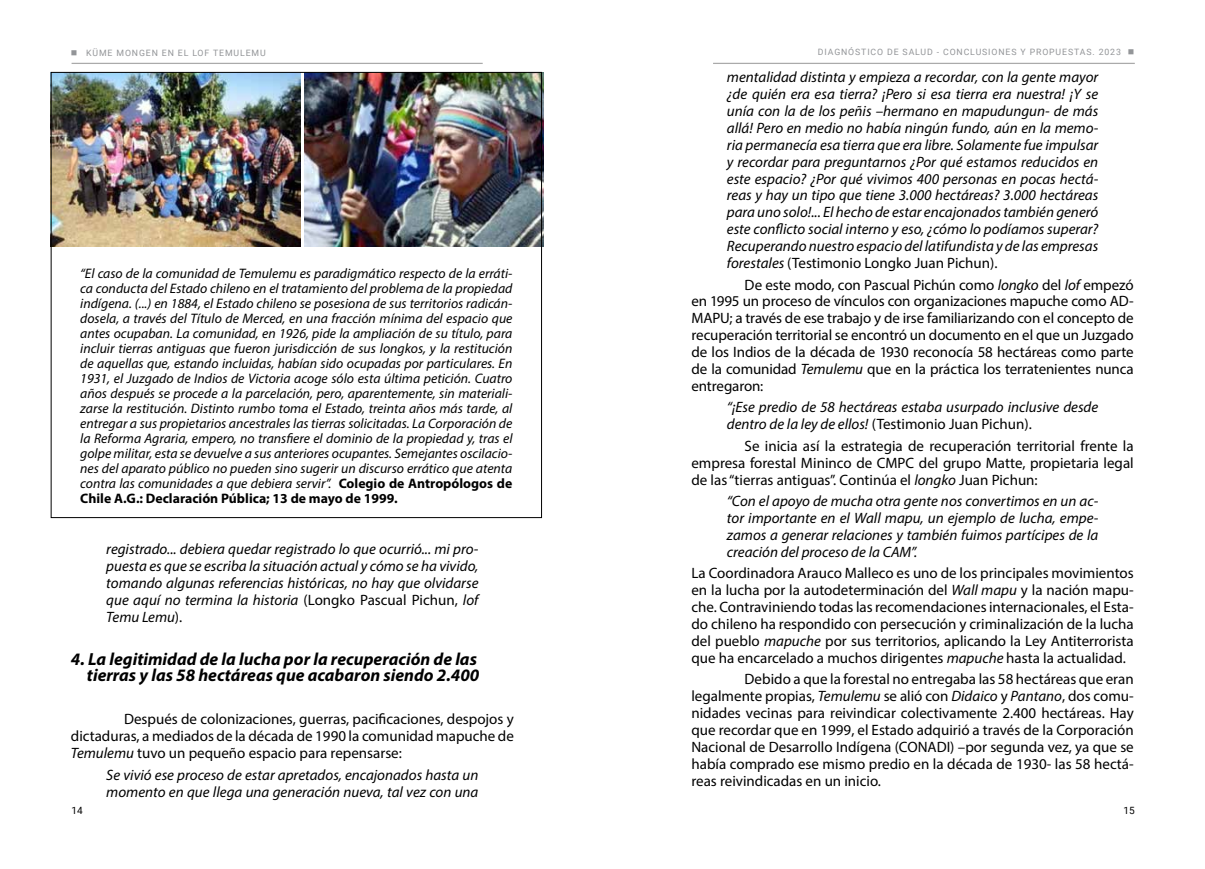
<style>
.page{position:relative;width:1205px;height:869px;background:#fff}
.page>*{position:absolute;margin:0;border:0;box-sizing:border-box;transform-origin:0 0}
.t1{font:italic 700 17.5px/16.9px "Myriad Pro";color:#000;text-align:right}
.t2{font:15px/16.9px "Myriad Pro";color:#000;text-align:justify}
.t3{font:italic 15px/16.9px "Myriad Pro";color:#000;text-align:justify}
.t4{font:italic 13.75px/15px "Myriad Pro";color:#000;text-align:justify}
.t5{font:10px "Roboto";color:#000}
.t6{font:8.75px "Roboto";letter-spacing:.1em;color:#939598}
.s1{font-weight:700;font-style:normal}
.s2{font-style:normal}
.s3{font-style:italic}
</style>
<div class="page">
<hr style="left:72px;top:63px;width:411px;height:1px;background:#aaa">
<hr style="left:713px;top:63px;width:422px;height:1px;background:#aaa">
<img style="left:304px;top:73px;width:239px;height:173px">
<img style="left:53px;top:74px;width:247px;height:172px">
<p class="t6" style="left:71px;top:47px;width:196px">■ KÜME MONGEN EN EL LOF TEMULEMU</p>
<p class="t6" style="left:818px;top:46px;width:318px">DIAGNÓSTICO DE SALUD - CONCLUSIONES Y PROPUESTAS. 2023 ■</p>
<p class="t4" style="left:80px;top:265px;width:434px">“El caso de la comunidad de Temulemu es paradigmático respecto de la erráti&shy;ca conducta del Estado chileno en el tratamiento del problema de la propiedad indígena. (...) en 1884, el Estado chileno se posesiona de sus territorios radicán&shy;dosela, a través del Título de Merced, en una fracción mínima del espacio que antes ocupaban. La comunidad, en 1926, pide la ampliación de su título, para incluir tierras antiguas que fueron jurisdicción de sus longkos, y la restitución de aquellas que, estando incluidas, habían sido ocupadas por particulares. En 1931, el Juzgado de Indios de Victoria acoge sólo esta última petición. Cuatro años después se procede a la parcelación, pero, aparentemente, sin materiali&shy;zarse la restitución. Distinto rumbo toma el Estado, treinta años más tarde, al entregar a sus propietarios ancestrales las tierras solicitadas. La Corporación de la Reforma Agraria, empero, no transfiere el dominio de la propiedad y, tras el golpe militar, esta se devuelve a sus anteriores ocupantes. Semejantes oscilacio&shy;nes del aparato público no pueden sino sugerir un discurso errático que atenta contra las comunidades a que debiera servir”. <span class="s1">Colegio de Antropólogos de Chile A.G.: Declaración Pública; 13 de mayo de 1999.</span></p>
<p class="t3" style="left:106px;top:540px;width:374px">registrado... debiera quedar registrado lo que ocurrió... mi pro&shy;puesta es que se escriba la situación actual y cómo se ha vivido, tomando algunas referencias históricas, no hay que olvidarse que aquí no termina la historia <span class="s2">(Longko Pascual Pichun,</span> lof Temu Lemu<span class="s2">).</span></p>
<p class="t1" style="left:71px;top:649px;width:410px">4. La legitimidad de la lucha por la recuperación de las tierras y las 58 hectáreas que acabaron siendo 2.400</p>
<p class="t2" style="left:71px;top:710px;width:444px;text-indent:53px">Después de colonizaciones, guerras, pacificaciones, despojos y dictaduras, a mediados de la década de 1990 la comunidad mapuche de <span class="s3">Temulemu</span> tuvo un pequeño espacio para repensarse:</p>
<p class="t3" style="left:106px;top:765px;width:374px">Se vivió ese proceso de estar apretados, encajonados hasta un momento en que llega una generación nueva, tal vez con una</p>
<p class="t3" style="left:727px;top:68px;width:373px">mentalidad distinta y empieza a recordar, con la gente mayor ¿de quién era esa tierra? ¡Pero si esa tierra era nuestra! ¡Y se unía con la de los peñis –hermano en mapudungun- de más allá! Pero en medio no había ningún fundo, aún en la memo&shy;ria permanecía esa tierra que era libre. Solamente fue impulsar y recordar para preguntarnos ¿Por qué estamos reducidos en este espacio? ¿Por qué vivimos 400 personas en pocas hectá&shy;reas y hay un tipo que tiene 3.000 hectáreas? 3.000 hectáreas para uno solo!... El hecho de estar encajonados también generó este conflicto social interno y eso, ¿cómo lo podíamos superar?<br>Recuperando nuestro espacio del latifundista y de las empresas forestales <span class="s2">(Testimonio Longko Juan Pichun).</span></p>
<p class="t2" style="left:691px;top:276px;width:444px;text-indent:53px">De este modo, con Pascual Pichún como <span class="s3">longko</span> del <span class="s3">lof</span> empezó en 1995 un proceso de vínculos con organizaciones mapuche como AD-MAPU; a través de ese trabajo y de irse familiarizando con el concepto de recuperación territorial se encontró un documento en el que un Juzgado de los Indios de la década de 1930 reconocía 58 hectáreas como parte de la comunidad <span class="s3">Temulemu</span> que en la práctica los terratenientes nunca entregaron:</p>
<p class="t3" style="left:727px;top:398px;width:373px">“¡Ese predio de 58 hectáreas estaba usurpado inclusive desde dentro de la ley de ellos! <span class="s2">(Testimonio Juan Pichun).</span></p>
<p class="t2" style="left:691px;top:437px;width:444px;text-indent:53px">Se inicia así la estrategia de recuperación territorial frente la empresa forestal Mininco de CMPC del grupo Matte, propietaria legal de las “tierras antiguas”. Continúa el <span class="s3">longko</span> Juan Pichun:</p>
<p class="t3" style="left:727px;top:492px;width:373px">“Con el apoyo de mucha otra gente nos convertimos en un ac&shy;tor importante en el Wall mapu, un ejemplo de lucha, empe&shy;zamos a generar relaciones y también fuimos partícipes de la creación del proceso de la CAM”.</p>
<p class="t2" style="left:691px;top:564px;width:444px">La Coordinadora Arauco Malleco es uno de los principales movimientos en la lucha por la autodeterminación del <span class="s3">Wall mapu</span> y la nación mapu&shy;che. Contraviniendo todas las recomendaciones internacionales, el Esta&shy;do chileno ha respondido con persecución y criminalización de la lucha del pueblo <span class="s3">mapuche</span> por sus territorios, aplicando la Ley Antiterrorista que ha encarcelado a muchos dirigentes <span class="s3">mapuche</span> hasta la actualidad.</p>
<p class="t2" style="left:691px;top:670px;width:444px;text-indent:53px">Debido a que la forestal no entregaba las 58 hectáreas que eran legalmente propias, <span class="s3">Temulemu</span> se alió con <span class="s3">Didaico</span> y <span class="s3">Pantano</span>, dos comu&shy;nidades vecinas para reivindicar colectivamente 2.400 hectáreas. Hay que recordar que en 1999, el Estado adquirió a través de la Corporación Nacional de Desarrollo Indígena (CONADI) –por segunda vez, ya que se había comprado ese mismo predio en la década de 1930- las 58 hectá&shy;reas reivindicadas en un inicio.</p>
<p class="t5" style="left:72px;top:803px;width:13px">14</p>
<p class="t5" style="left:1123px;top:803px;width:13px">15</p>
</div>
